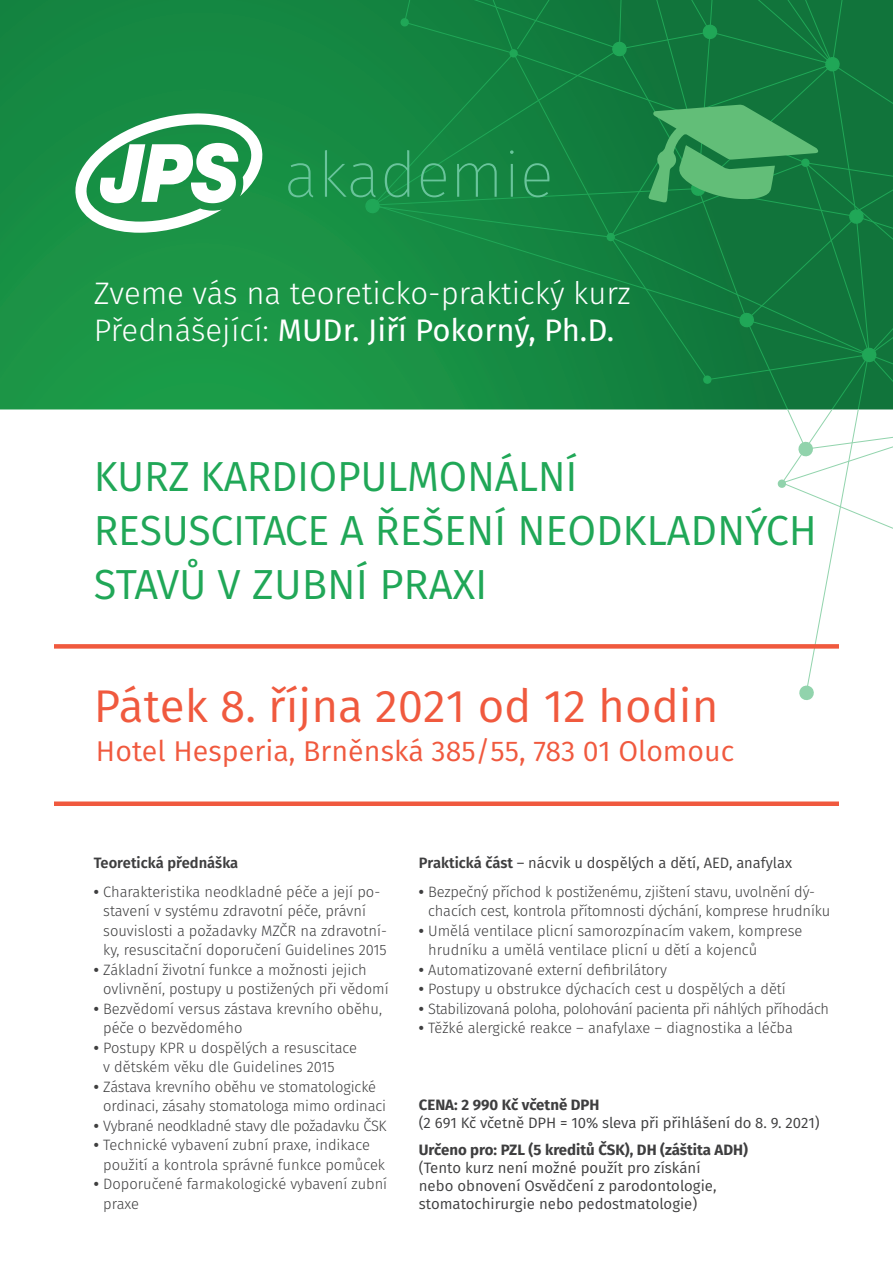
<style>
.page{position:relative;width:893px;height:1263px;background:#fff}
.page>*{position:absolute;margin:0;border:0;box-sizing:border-box;transform-origin:0 0}
.t1{font:200 63.15px "Fira Sans";color:#69c49b}
.t2{font:45.9px "Fira Sans";color:#f0593e}
.t3{font:42px/54px "Fira Sans";letter-spacing:-.01em;color:#20a757}
.t4{font:300 31.05px/37.3px "Fira Sans";color:#fff}
.t5{font:28.65px "Fira Sans";color:#f0593e}
.t6{font:300 15px/19.5px "Fira Sans";letter-spacing:-.005em;color:#3e3e3f}
.t7{font:15px/18px "Fira Sans";color:#3e3e3f}
.t8{font:300 15px "Fira Sans";letter-spacing:-.025em;color:#3e3e3f}
.t9{font:700 15px "Fira Sans";color:#3e3e3f}
.t10{font:600 15px "Fira Sans";color:#3e3e3f}
.s1{font-weight:400}
.s2{font-weight:700}
.s3{font-weight:600}
</style>
<div class="page">
<div style="left:0;top:0;width:893px;height:410px;background:#189245"></div>
<svg style="left:365px;top:0;width:528px;height:700px"></svg>
<div style="left:54px;top:644px;width:785px;height:5px;background:#f0593e"></div>
<div style="left:54px;top:801px;width:785px;height:5px;background:#f0593e"></div>
<svg style="left:75px;top:113px;width:188px;height:120px"></svg>
<h1 class="t1" style="left:284px;top:130px;width:271px">akademie</h1>
<h3 class="t4" style="left:94px;top:274px;width:538px">Zveme vás na teoreticko-praktický kurz<br>Přednášející: <span class="s1">MUDr. Jiří Pokorný, Ph.D.</span></h3>
<h3 class="t3" style="left:94px;top:450px;width:725px">KURZ KARDIOPULMONÁLNÍ<br>RESUSCITACE A ŘEŠENÍ NEODKLADNÝCH<br>STAVŮ V ZUBNÍ PRAXI</h3>
<h2 class="t2" style="left:94px;top:674px;width:626px">Pátek 8. října 2021 od 12 hodin</h2>
<h3 class="t5" style="left:96px;top:731px;width:640px">Hotel Hesperia, Brněnská 385/55, 783 01 Olomouc</h3>
<p class="t10" style="left:94px;top:853px;width:146px">Teoretická přednáška</p>
<p class="t6" style="left:103px;top:882px;width:285px;text-indent:-9px"><span class="s2">•</span> Charakteristika neodkladné péče a její po&shy;stavení v systému zdravotní péče, právní souvislosti a požadavky MZČR na zdravotní&shy;ky, resuscitační doporučení Guidelines 2015</p>
<p class="t6" style="left:103px;top:960px;width:287px;text-indent:-9px"><span class="s2">•</span> Základní životní funkce a možnosti jejich ovlivnění, postupy u postižených při vědomí</p>
<p class="t6" style="left:103px;top:999px;width:280px;text-indent:-9px"><span class="s2">•</span> Bezvědomí versus zástava krevního oběhu, péče o bezvědomého</p>
<p class="t6" style="left:103px;top:1038px;width:255px;text-indent:-9px"><span class="s2">•</span> Postupy KPR u dospělých a resuscitace v dětském věku dle Guidelines 2015</p>
<p class="t6" style="left:103px;top:1077px;width:284px;text-indent:-9px"><span class="s2">•</span> Zástava krevního oběhu ve stomatologické ordinaci, zásahy stomatologa mimo ordinaci</p>
<p class="t8" style="left:94px;top:1115px;width:294px"><span class="s2">•</span> Vybrané neodkladné stavy dle požadavku ČSK</p>
<p class="t6" style="left:103px;top:1135px;width:283px;text-indent:-9px"><span class="s2">•</span> Technické vybavení zubní praxe, indikace použití a kontrola správné funkce pomůcek</p>
<p class="t6" style="left:103px;top:1174px;width:286px;text-indent:-9px"><span class="s2">•</span> Doporučené farmakologické vybavení zubní praxe</p>
<p class="t7" style="left:419px;top:854px;width:375px"><span class="s3">Praktická část</span> – nácvik u dospělých a dětí, AED, anafylax</p>
<p class="t6" style="left:428px;top:882px;width:404px;text-indent:-9px"><span class="s2">•</span> Bezpečný příchod k postiženému, zjištení stavu, uvolnění dý&shy;chacích cest, kontrola přítomnosti dýchání, komprese hrudníku</p>
<p class="t6" style="left:428px;top:921px;width:376px;text-indent:-9px"><span class="s2">•</span> Umělá ventilace plicní samorozpínacím vakem, komprese hrudníku a umělá ventilace plicní u dětí a kojenců</p>
<p class="t6" style="left:419px;top:960px;width:250px"><span class="s2">•</span> Automatizované externí defibrilátory</p>
<p class="t6" style="left:419px;top:979px;width:369px"><span class="s2">•</span> Postupy u obstrukce dýchacích cest u dospělých a dětí</p>
<p class="t8" style="left:419px;top:998px;width:412px"><span class="s2">•</span> Stabilizovaná poloha, polohování pacienta při náhlých příhodách</p>
<p class="t6" style="left:419px;top:1018px;width:376px"><span class="s2">•</span> Těžké alergické reakce – anafylaxe – diagnostika a léčba</p>
<p class="t9" style="left:419px;top:1092px;width:182px">CENA: 2 990 Kč včetně DPH</p>
<p class="t7" style="left:419px;top:1114px;width:402px">(2 691 Kč včetně DPH = 10% sleva při přihlášení do 8. 9. 2021)</p>
<p class="t9" style="left:419px;top:1137px;width:331px">Určeno pro: PZL (5 kreditů ČSK), DH (záštita ADH)</p>
<p class="t7" style="left:419px;top:1159px;width:299px">(Tento kurz není možné použít pro získání nebo obnovení Osvědčení z parodontologie, stomatochirurgie nebo pedostmatologie)</p>
</div>
